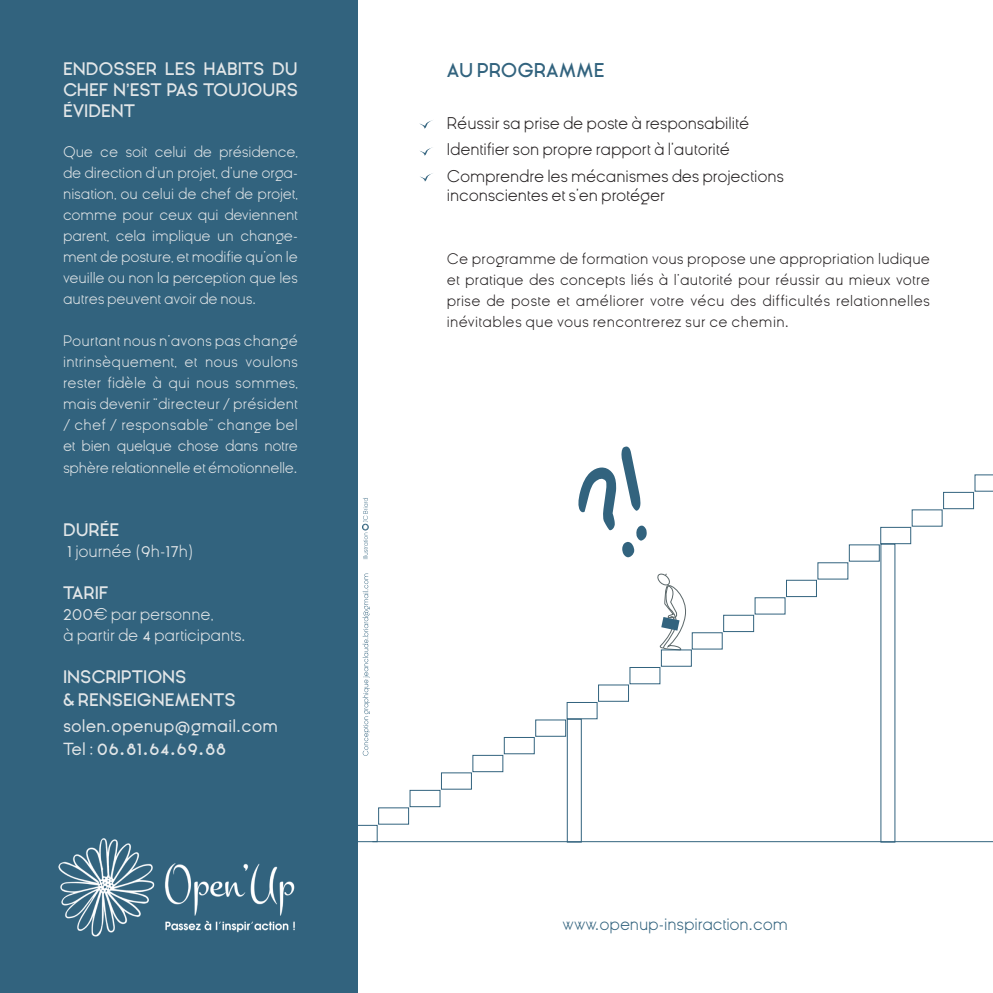
<style>
.page{position:relative;width:993px;height:993px;background:#fff}
.page>*{position:absolute;margin:0;border:0;box-sizing:border-box;transform-origin:0 0}
.t1{font:22.75px "Ginora Sans";letter-spacing:.015em;color:#e2e6e8}
.t2{font:600 19.25px "Ginora Sans";letter-spacing:-.005em;color:#32637e}
.t3{font:300 17.5px/26.2px "Ginora Sans";letter-spacing:-.01em;color:#231f20}
.t4{font:600 17.5px/22.8px "Ginora Sans";color:#e2e6e8}
.t5{font:300 17.5px/21px "Ginora Sans";color:#e2e6e8}
.t6{font:300 17.5px "Ginora Sans";letter-spacing:-.01em;color:#32637e}
.t7{font:17.5px "Ginora Sans";letter-spacing:.005em;color:#e2e6e8}
.t8{font:300 15.75px/21px "Ginora Sans";letter-spacing:-.015em;color:#e2e6e8;text-align:justify}
.t9{font:300 15.75px/21px "Ginora Sans";letter-spacing:.02em;color:#231f20;text-align:justify}
.s1{font-weight:600}
.s2{font-size:22.75px}
.s3{font-size:17.5px}
</style>
<div class="page">
<div style="left:0;top:0;width:357px;height:992px;background:#32637e"></div>
<svg style="left:578px;top:446px;width:68px;height:111px"></svg>
<div style="left:347px;top:824px;width:30px;height:17px;border:1px solid #32637e"></div>
<div style="left:409px;top:789px;width:31px;height:17px;border:1px solid #32637e"></div>
<div style="left:472px;top:754px;width:31px;height:17px;border:1px solid #32637e"></div>
<div style="left:504px;top:737px;width:30px;height:16px;border:1px solid #32637e"></div>
<div style="left:566px;top:702px;width:31px;height:16px;border:1px solid #32637e"></div>
<div style="left:629px;top:667px;width:31px;height:16px;border:1px solid #32637e"></div>
<div style="left:691px;top:632px;width:31px;height:17px;border:1px solid #32637e"></div>
<div style="left:723px;top:615px;width:30px;height:16px;border:1px solid #32637e"></div>
<div style="left:754px;top:597px;width:31px;height:17px;border:1px solid #32637e"></div>
<div style="left:786px;top:580px;width:30px;height:16px;border:1px solid #32637e"></div>
<div style="left:817px;top:562px;width:30px;height:17px;border:1px solid #32637e"></div>
<div style="left:880px;top:527px;width:30px;height:16px;border:1px solid #32637e"></div>
<div style="left:943px;top:492px;width:30px;height:16px;border:1px solid #32637e"></div>
<svg style="left:974px;top:474px;width:18px;height:17px"></svg>
<div style="left:567px;top:718px;width:14px;height:124px;border:1px solid #32637e"></div>
<hr style="left:372px;top:841px;width:620px;height:1px;background:#32637e">
<svg style="left:657px;top:573px;width:30px;height:77px"></svg>
<img style="left:58px;top:838px;width:237px;height:99px">
<svg style="left:419px;top:120px;width:14px;height:9px"></svg>
<svg style="left:420px;top:147px;width:13px;height:9px"></svg>
<svg style="left:420px;top:173px;width:13px;height:8px"></svg>
<svg style="left:362px;top:573px;width:7px;height:182px"></svg>
<svg style="left:362px;top:498px;width:6px;height:61px"></svg>
<p class="t4" style="left:63px;top:58px;width:23px">ENDOSSER</p>
<p class="t4" style="left:165px;top:58px;width:11px">LES</p>
<p class="t4" style="left:203px;top:58px;width:23px">HABITS</p>
<p class="t4" style="left:272px;top:58px;width:13px">DU</p>
<p class="t4" style="left:63px;top:79px;width:78px">CHEF N’EST</p>
<p class="t4" style="left:166px;top:79px;width:11px">PAS</p>
<p class="t4" style="left:203px;top:79px;width:14px">TOU</p>
<p class="t4" style="left:241px;top:79px;width:20px">JOURS</p>
<p class="t4" style="left:63px;top:100px;width:33px">ÉVIDENT</p>
<p class="t8" style="left:63px;top:141px;width:236px">Que ce soit celui de présidence, de direction d’un projet, d’une orga&shy;nisation, ou celui de chef de projet, comme pour ceux qui deviennent parent, cela implique un change&shy;ment de posture, et modifie qu’on le veuille ou non la perception que les autres peuvent avoir de nous.</p>
<p class="t8" style="left:63px;top:330px;width:236px">Pourtant nous n’avons pas changé intrinsèquement, et nous voulons rester fidèle à qui nous sommes, mais devenir “directeur / président / chef / responsable” change bel et bien quelque chose dans notre sphère relationnelle et émotionnelle.</p>
<p class="t5" style="left:63px;top:519px;width:132px"><span class="s1">DURÉE<br></span><span class="s2">1</span> journée (<span class="s2">9</span>h-<span class="s2">17</span>h)</p>
<p class="t5" style="left:63px;top:582px;width:184px"><span class="s1">TARI F<br></span><span class="s2">200</span>€ par personne,<br>à partir de <span class="s2">4</span> participants.</p>
<p class="t4" style="left:63px;top:665px;width:54px">INSCRIPTIONS &amp; RENSEI</p>
<p class="t4" style="left:137px;top:688px;width:66px">GNEMENTS</p>
<p class="t7" style="left:63px;top:716px;width:216px">solen.openup@gmail.com</p>
<h1 class="t1" style="left:63px;top:734px;width:165px"><span class="s3">Tel :</span> 06.81.64.69.88</h1>
<p class="t2" style="left:446px;top:59px;width:44px">AU PRO</p>
<p class="t2" style="left:517px;top:59px;width:86px">GRAMME</p>
<p class="t3" style="left:446px;top:110px;width:338px">Réussir sa prise de poste à responsabilité<br>Identifier son propre rapport à l’autorité<br>Comprendre les mécanismes des projections</p>
<p class="t3" style="left:446px;top:182px;width:219px">inconscientes et s’en protéger</p>
<p class="t9" style="left:446px;top:248px;width:484px">Ce programme de formation vous propose une appropriation ludique et pratique des concepts liés à l’autorité pour réussir au mieux votre prise de poste et améliorer votre vécu des difficultés relationnelles inévitables que vous rencontrerez sur ce chemin.</p>
<p class="t6" style="left:562px;top:914px;width:226px">www.openup-inspiraction.com</p>
</div>
